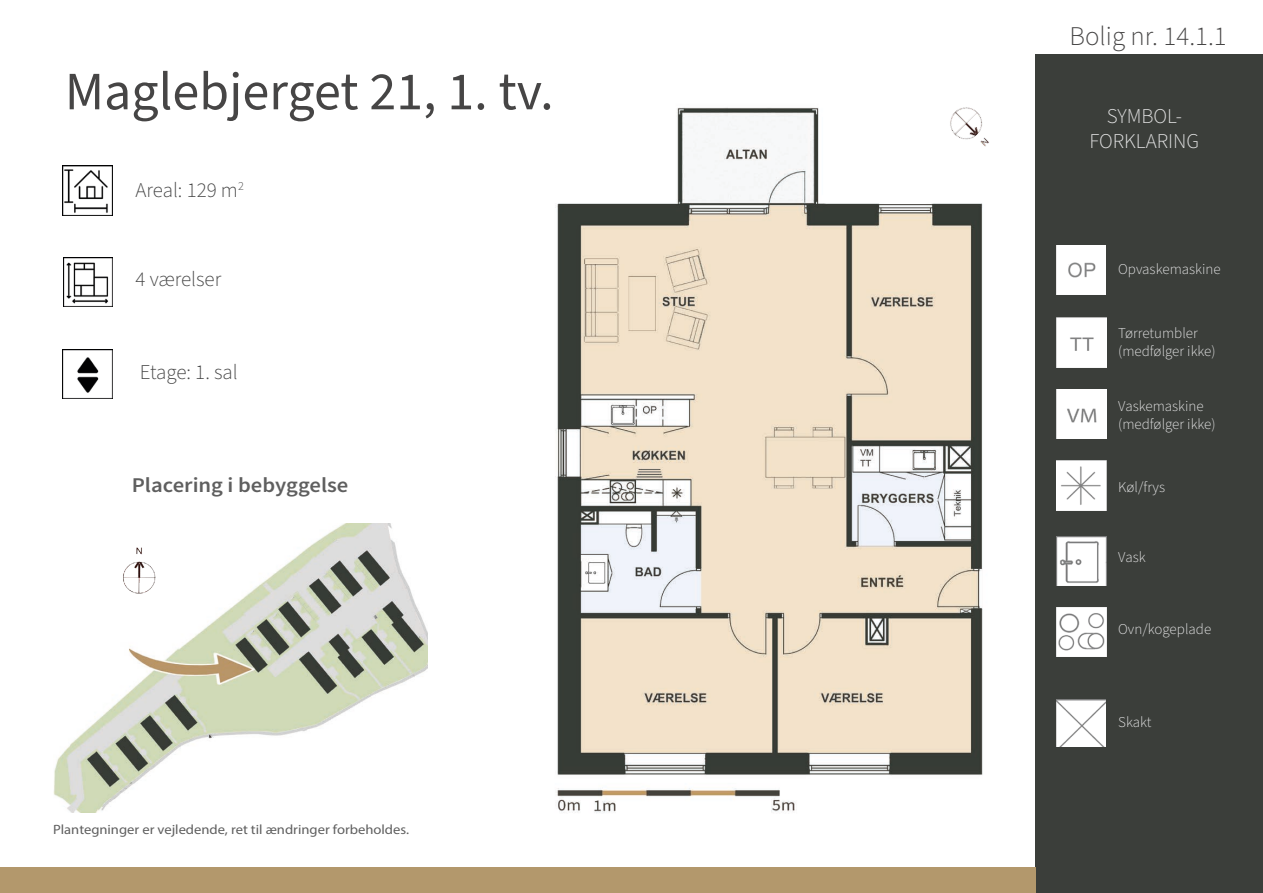
<style>
.page{position:relative;width:1263px;height:893px;background:#fff}
.page>*{position:absolute;margin:0;border:0;box-sizing:border-box;transform-origin:0 0}
.t1{font:54px "Source Sans Pro";color:#464545}
.t2{font:300 27px "Source Sans Pro";color:#464545}
.t3{font:300 21px "Source Sans Pro";color:#454545}
.t4{font:600 21px "Source Sans Pro";color:#5f5f5f;scale:1.08 1}
.t5{font:300 21px "Source Sans Pro";color:#e4e4e4}
.t6{font:300 15px "Source Sans Pro";color:#e4e4e4}
.t7{font:13.5px "Myriad Pro";color:#5f5f5f;scale:1.08 1}
</style>
<div class="page">
<img style="left:53px;top:523px;width:374px;height:289px">
<img style="left:62px;top:165px;width:50px;height:50px">
<img style="left:121px;top:545px;width:39px;height:68px">
<div style="left:1035px;top:54px;width:228px;height:839px;background:#3b3e3a"></div>
<img style="left:1057px;top:246px;width:49px;height:48px">
<img style="left:1057px;top:317px;width:50px;height:50px">
<img style="left:1057px;top:389px;width:50px;height:50px">
<img style="left:1056px;top:461px;width:50px;height:49px">
<img style="left:1056px;top:536px;width:50px;height:49px">
<img style="left:1057px;top:608px;width:49px;height:49px">
<img style="left:1057px;top:700px;width:48px;height:46px">
<img style="left:64px;top:258px;width:49px;height:49px">
<img style="left:555px;top:107px;width:428px;height:706px">
<div style="left:0;top:867px;width:1035px;height:26px;background:#b3986c"></div>
<img style="left:925px;top:107px;width:64px;height:53px">
<img style="left:63px;top:349px;width:49px;height:49px">
<p class="t1" style="left:65px;top:55px;width:490px">Maglebjerget 21, 1. tv.</p>
<p class="t3" style="left:136px;top:176px;width:110px">Areal: 129 m<sup>2</sup></p>
<p class="t3" style="left:136px;top:265px;width:87px">4 værelser</p>
<p class="t3" style="left:140px;top:358px;width:100px">Etage: 1. sal</p>
<p class="t4" style="left:132px;top:472px;width:202px">Placering i bebyggelse</p>
<p class="t7" style="left:53px;top:821px;width:331px">Plantegninger er vejledende, ret til ændringer forbeholdes.</p>
<p class="t2" style="left:1069px;top:18px;width:159px">Bolig nr. 14.1.1</p>
<p class="t5" style="left:1107px;top:102px;width:77px">SYMBOL-</p>
<p class="t5" style="left:1089px;top:127px;width:111px">FORKLARING</p>
<p class="t6" style="left:1118px;top:259px;width:104px">Opvaskemaskine</p>
<p class="t6" style="left:1118px;top:323px;width:81px">Tørretumbler</p>
<p class="t6" style="left:1118px;top:341px;width:99px">(medfølger ikke)</p>
<p class="t6" style="left:1118px;top:396px;width:87px">Vaskemaskine</p>
<p class="t6" style="left:1118px;top:414px;width:99px">(medfølger ikke)</p>
<p class="t6" style="left:1118px;top:477px;width:48px">Køl/frys</p>
<p class="t6" style="left:1118px;top:547px;width:29px">Vask</p>
<p class="t6" style="left:1118px;top:619px;width:95px">Ovn/kogeplade</p>
<p class="t6" style="left:1118px;top:712px;width:35px">Skakt</p>
</div>
